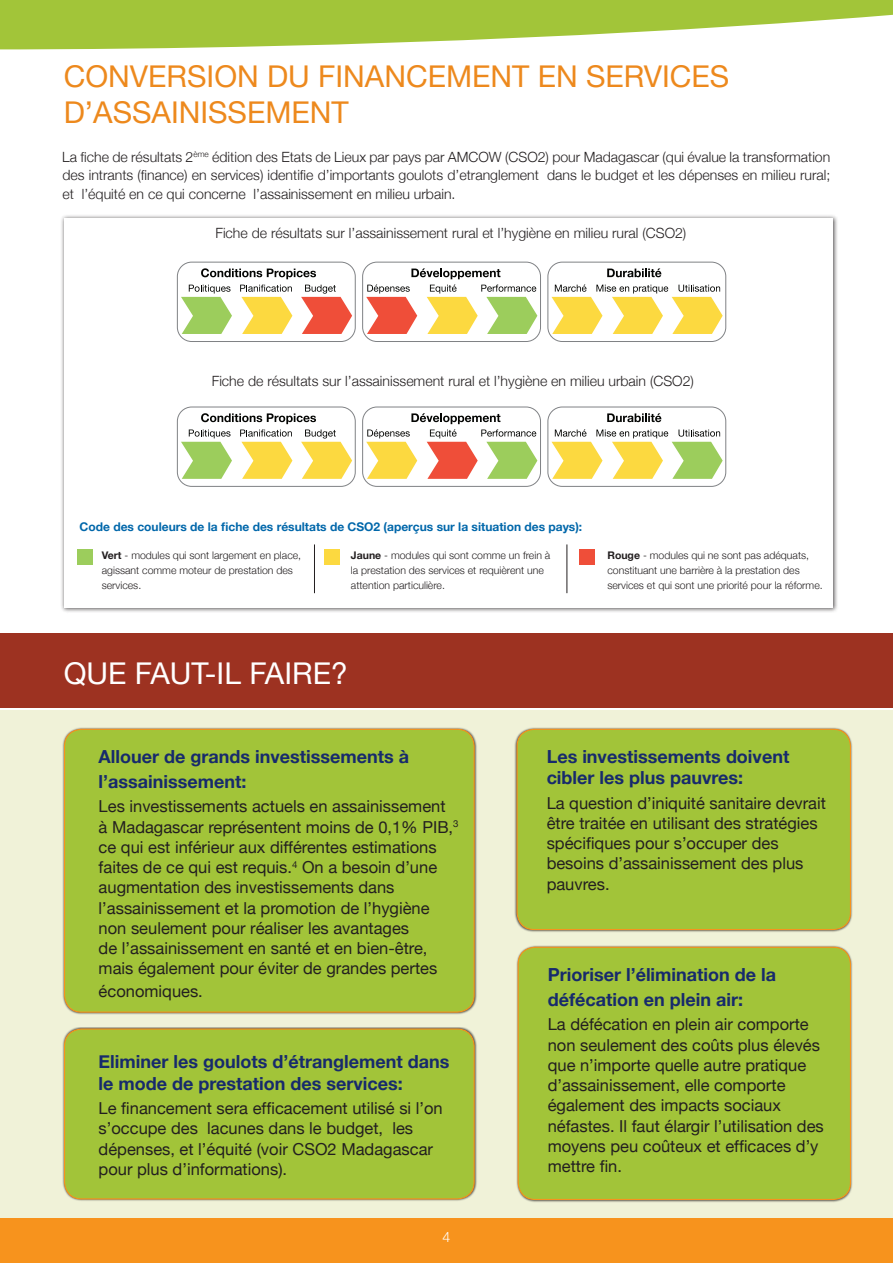
<style>
.page{position:relative;width:893px;height:1263px;background:#fff}
.page>*{position:absolute;margin:0;border:0;box-sizing:border-box;transform-origin:0 0}
.t1{font:30px/36px "Helvetica Neue";color:#ed891d}
.t2{font:30px "Helvetica Neue";color:#fff}
.t3{font:700 18px/25.2px "Helvetica Neue";color:#172a6c}
.t4{font:16.5px/20.2px "Helvetica Neue";color:#231f20}
.t5{font:300 14.25px "Helvetica Neue";color:#fff}
.t6{font:300 14.1px/18px "Helvetica Neue";color:#231f20}
.t7{font:700 12px "Helvetica Neue";color:#0067aa}
.t8{font:300 10.5px/15px "Helvetica Neue";color:#231f20}
.s1{font-weight:700}
</style>
<div class="page">
<div style="left:0;top:634px;width:893px;height:74px;background:#9d3221"></div>
<div style="left:60px;top:214px;width:784px;height:405px;background:#231f20;opacity:.75"></div>
<div style="left:64px;top:218px;width:768px;height:389px;background:#fff"></div>
<div style="left:0;top:710px;width:893px;height:553px;background:#f0f2d8"></div>
<div style="left:516px;top:945px;width:343px;height:263px;background:#231f20;opacity:.75"></div>
<div style="left:518px;top:947px;width:332px;height:252px;background:#a2c439;border-radius:17px"></div>
<div style="left:518px;top:947px;width:333px;height:253px;border:1px solid #f7931d;border-radius:17px"></div>
<div style="left:62px;top:727px;width:421px;height:294px;background:#231f20;opacity:.75"></div>
<div style="left:65px;top:729px;width:409px;height:283px;background:#a2c439;border-radius:17px"></div>
<div style="left:64px;top:729px;width:411px;height:284px;border:1px solid #f7931d;border-radius:17px"></div>
<div style="left:62px;top:1026px;width:421px;height:181px;background:#231f20;opacity:.75"></div>
<div style="left:65px;top:1029px;width:409px;height:170px;background:#a2c439;border-radius:17px"></div>
<div style="left:64px;top:1028px;width:411px;height:171px;border:1px solid #f7931d;border-radius:17px"></div>
<div style="left:515px;top:727px;width:344px;height:211px;background:#231f20;opacity:.75"></div>
<div style="left:517px;top:729px;width:333px;height:200px;background:#a2c439;border-radius:17px"></div>
<div style="left:517px;top:729px;width:334px;height:201px;border:1px solid #f7931d;border-radius:17px"></div>
<div style="left:77px;top:549px;width:16px;height:15px;background:#9ccd5c"></div>
<div style="left:579px;top:549px;width:16px;height:15px;background:#ef4e39"></div>
<div style="left:324px;top:549px;width:16px;height:15px;background:#fcd940"></div>
<hr style="left:314px;top:544px;width:1px;height:49px;background:#231f20">
<hr style="left:567px;top:544px;width:1px;height:49px;background:#231f20">
<div style="left:177px;top:262px;width:178px;height:80px;border:1px solid #808285;border-radius:14px"></div>
<svg style="left:201px;top:268px;width:115px;height:11px"></svg>
<svg style="left:181px;top:285px;width:51px;height:49px"></svg>
<svg style="left:240px;top:285px;width:52px;height:49px"></svg>
<svg style="left:301px;top:285px;width:51px;height:49px"></svg>
<div style="left:362px;top:262px;width:179px;height:80px;border:1px solid #808285;border-radius:14px"></div>
<svg style="left:366px;top:268px;width:171px;height:66px"></svg>
<div style="left:548px;top:262px;width:178px;height:80px;border:1px solid #808285;border-radius:14px"></div>
<svg style="left:607px;top:268px;width:54px;height:9px"></svg>
<svg style="left:551px;top:284px;width:172px;height:50px"></svg>
<div style="left:177px;top:407px;width:178px;height:80px;border:1px solid #808285;border-radius:14px"></div>
<svg style="left:181px;top:413px;width:171px;height:66px"></svg>
<div style="left:362px;top:407px;width:179px;height:80px;border:1px solid #808285;border-radius:14px"></div>
<svg style="left:366px;top:413px;width:171px;height:66px"></svg>
<div style="left:548px;top:407px;width:178px;height:80px;border:1px solid #808285;border-radius:14px"></div>
<svg style="left:607px;top:413px;width:54px;height:9px"></svg>
<svg style="left:551px;top:429px;width:172px;height:50px"></svg>
<div style="left:0;top:1218px;width:893px;height:45px;background:#f7931d"></div>
<svg style="left:0;top:0;width:893px;height:50px;fill:#a2c539"></svg>
<h1 class="t1" style="left:64px;top:58px;width:667px">CONVERSION DU FINANCEMENT EN SERVICES<br>D’ASSAINISSEMENT</h1>
<p class="t6" style="left:62px;top:147px;width:770px">La fiche de résultats 2<sup>ème</sup> édition des Etats de Lieux par pays par AMCOW (CSO2) pour Madagascar (qui évalue la transformation des intrants (finance) en services) identifie d’importants goulots d’etranglement dans le budget et les dépenses en milieu rural;</p>
<p class="t6" style="left:62px;top:185px;width:395px">et l’équité en ce qui concerne l’assainissement en milieu urbain.</p>
<p class="t6" style="left:215px;top:224px;width:472px">Fiche de résultats sur l’assainissement rural et l’hygiène en milieu rural (CSO2)</p>
<p class="t6" style="left:212px;top:372px;width:484px">Fiche de résultats sur l’assainissement rural et l’hygiène en milieu urbain (CSO2)</p>
<p class="t7" style="left:80px;top:519px;width:504px">Code des couleurs de la fiche des résultats de CSO2 (aperçus sur la situation des pays):</p>
<p class="t8" style="left:102px;top:547px;width:201px"><span class="s1">Vert</span> - modules qui sont largement en place, agissant comme moteur de prestation des services.</p>
<p class="t8" style="left:351px;top:547px;width:201px"><span class="s1">Jaune</span> - modules qui sont comme un frein à la prestation des services et requièrent une attention particulière.</p>
<p class="t8" style="left:607px;top:547px;width:217px"><span class="s1">Rouge</span> - modules qui ne sont pas adéquats, constituant une barrière à la prestation des services et qui sont une priorité pour la réforme.</p>
<h1 class="t2" style="left:64px;top:655px;width:285px">QUE FAUT-IL FAIRE?</h1>
<p class="t3" style="left:99px;top:743px;width:312px">Allouer de grands investissements à l’assainissement:</p>
<p class="t4" style="left:99px;top:796px;width:361px">Les investissements actuels en assainissement<br>à Madagascar représentent moins de 0,1% PIB,<sup>3 </sup>ce qui est inférieur aux différentes estimations faites de ce qui est requis.<sup>4</sup> On a besoin d’une augmentation des investissements dans l’assainissement et la promotion de l’hygiène non seulement pour réaliser les avantages<br>de l’assainissement en santé et en bien-être, mais également pour éviter de grandes pertes</p>
<p class="t4" style="left:99px;top:980px;width:106px">économiques.</p>
<p class="t3" style="left:99px;top:1050px;width:352px;line-height:21.6px">Eliminer les goulots d’étranglement dans le mode de prestation des services:</p>
<p class="t4" style="left:99px;top:1098px;width:346px">Le financement sera efficacement utilisé si l’on s’occupe des lacunes dans le budget, les dépenses, et l’équité (voir CSO2 Madagascar pour plus d’informations).</p>
<p class="t5" style="left:442px;top:1228px;width:9px">4</p>
<p class="t3" style="left:547px;top:745px;width:244px;line-height:21.6px">Les investissements doivent cibler les plus pauvres:</p>
<p class="t4" style="left:547px;top:792px;width:281px">La question d’iniquité sanitaire devrait être traitée en utilisant des stratégies spécifiques pour s’occuper des besoins d’assainissement des plus pauvres.</p>
<p class="t3" style="left:548px;top:961px;width:230px">Prioriser l’élimination de la défécation en plein air:</p>
<p class="t4" style="left:548px;top:1014px;width:278px">La défécation en plein air comporte non seulement des coûts plus élevés que n’importe quelle autre pratique d’assainissement, elle comporte également des impacts sociaux néfastes. Il faut élargir l’utilisation des moyens peu coûteux et efficaces d’y mettre fin.</p>
</div>
